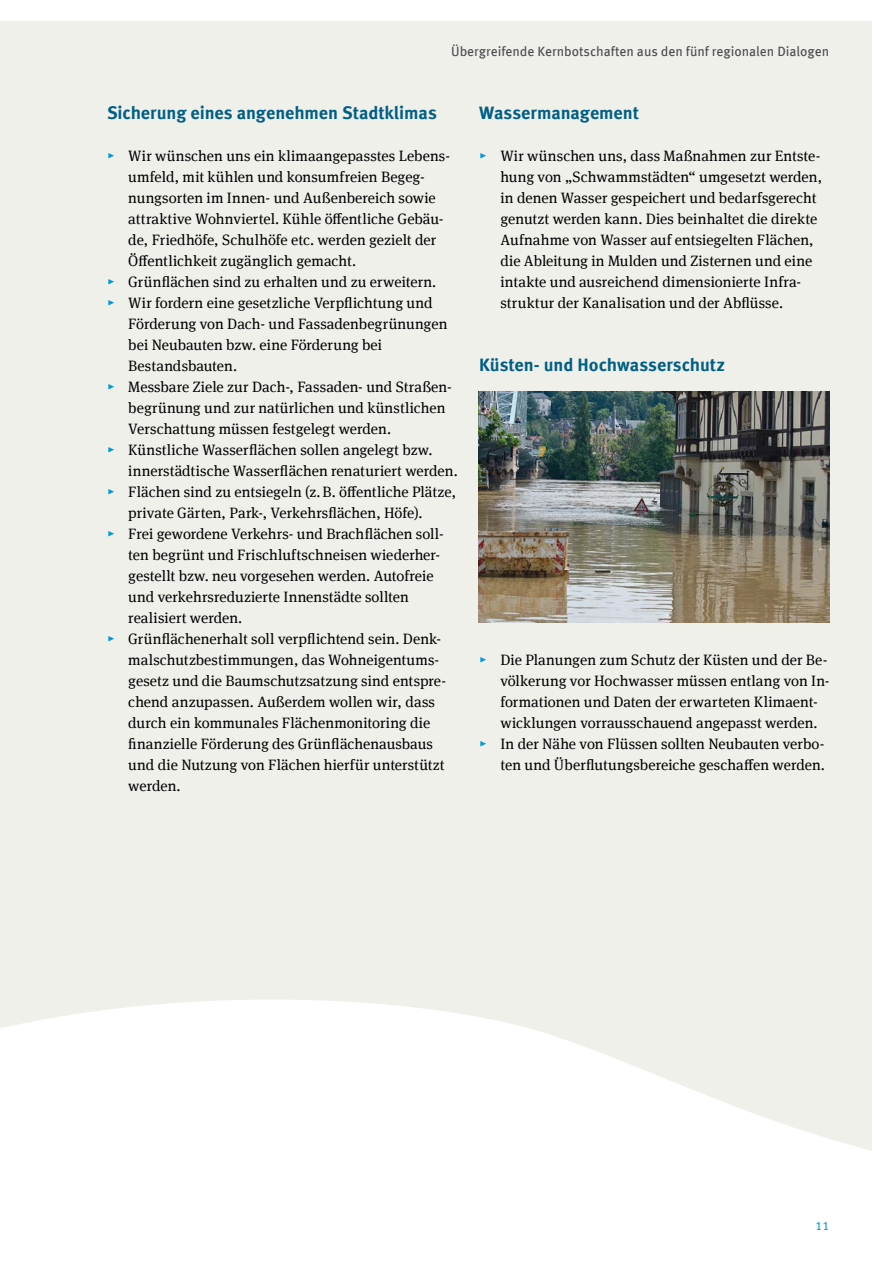
<style>
.page{position:relative;width:893px;height:1263px;background:#fff}
.page>*{position:absolute;margin:0;border:0;box-sizing:border-box;transform-origin:0 0}
.Innenseiten_H3_Headline{font:700 18px "Meta Offc";letter-spacing:-.005em;color:#005f85}
.t1{font:15px/21px "Meta Serif Offc";letter-spacing:.005em;color:#000}
.t2{font:13.5px "Meta Offc";color:#4b4b4d}
.t3{font:12px "Meta Offc";color:#009bd4}
.s1{color:#009bd4}
</style>
<div class="page">
<div style="left:0;top:21px;width:872px;height:1221px;background:#f0f0eb"></div>
<svg style="left:0;top:1000px;width:872px;height:242px;fill:#fff"></svg>
<img style="left:478px;top:392px;width:351px;height:231px">
<p class="t2" style="left:451px;top:44px;width:380px">Übergreifende Kernbotschaften aus den fünf regionalen Dialogen</p>
<h3 class="Innenseiten_H3_Headline" style="left:107px;top:102px;width:331px">Sicherung eines angenehmen Stadtklimas</h3>
<p class="t1" style="left:128px;top:145px;width:323px;text-indent:-21px"><span class="s1">▸</span> Wir wünschen uns ein klimaangepasstes Lebens&shy;umfeld, mit kühlen und konsumfreien Begeg&shy;nungsorten im Innen- und Außenbereich sowie attraktive Wohnviertel. Kühle öffentliche Gebäu&shy;de, Friedhöfe, Schulhöfe etc. werden gezielt der Öffentlichkeit zugänglich gemacht.</p>
<p class="t1" style="left:107px;top:271px;width:331px"><span class="s1">▸</span> Grünflächen sind zu erhalten und zu erweitern.</p>
<p class="t1" style="left:128px;top:292px;width:321px;text-indent:-21px"><span class="s1">▸</span> Wir fordern eine gesetzliche Verpflichtung und Förderung von Dach- und Fassadenbegrünungen bei Neubauten bzw. eine Förderung bei Bestandsbauten.</p>
<p class="t1" style="left:128px;top:376px;width:325px;text-indent:-21px"><span class="s1">▸</span> Messbare Ziele zur Dach-, Fassaden- und Straßen&shy;begrünung und zur natürlichen und künstlichen<br>Verschattung müssen festgelegt werden.</p>
<p class="t1" style="left:128px;top:439px;width:331px;text-indent:-21px"><span class="s1">▸</span> Künstliche Wasserflächen sollen angelegt bzw. innerstädtische Wasserflächen renaturiert werden.</p>
<p class="t1" style="left:128px;top:481px;width:329px;text-indent:-21px"><span class="s1">▸</span> Flächen sind zu entsiegeln (z.B. öffentliche Plätze, private Gärten, Park-, Verkehrsflächen, Höfe).</p>
<p class="t1" style="left:128px;top:523px;width:317px;text-indent:-21px"><span class="s1">▸</span> Frei gewordene Verkehrs- und Brachflächen soll&shy;ten begrünt und Frischluftschneisen wiederher&shy;gestellt bzw. neu vorgesehen werden. Autofreie und verkehrsreduzierte Innenstädte sollten realisiert werden.</p>
<p class="t1" style="left:128px;top:628px;width:319px;text-indent:-21px"><span class="s1">▸</span> Grünflächenerhalt soll verpflichtend sein. Denk&shy;malschutzbestimmungen, das Wohneigentums&shy;gesetz und die Baumschutzsatzung sind entspre&shy;chend anzupassen. Außerdem wollen wir, dass durch ein kommunales Flächenmonitoring die finanzielle Förderung des Grünflächenausbaus und die Nutzung von Flächen hierfür unterstützt werden.</p>
<h3 class="Innenseiten_H3_Headline" style="left:479px;top:102px;width:161px">Wassermanagement</h3>
<p class="t1" style="left:500px;top:145px;width:323px;text-indent:-21px"><span class="s1">▸</span> Wir wünschen uns, dass Maßnahmen zur Entste&shy;hung von „Schwammstädten“ umgesetzt werden, in denen Wasser gespeichert und bedarfsgerecht genutzt werden kann. Dies beinhaltet die direkte Aufnahme von Wasser auf entsiegelten Flächen, die Ableitung in Mulden und Zisternen und eine intakte und ausreichend dimensionierte Infra&shy;struktur der Kanalisation und der Abflüsse.</p>
<h3 class="Innenseiten_H3_Headline" style="left:479px;top:354px;width:247px">Küsten- und Hochwasserschutz</h3>
<p class="t1" style="left:500px;top:649px;width:331px;text-indent:-21px"><span class="s1">▸</span> Die Planungen zum Schutz der Küsten und der Be&shy;völkerung vor Hochwasser müssen entlang von In&shy;formationen und Daten der erwarteten Klimaent&shy;wicklungen vorrausschauend angepasst werden.</p>
<p class="t1" style="left:479px;top:733px;width:347px;text-align:right"><span class="s1">▸</span> In der Nähe von Flüssen sollten Neubauten verbo&shy;ten und Überflutungsbereiche geschaffen werden.</p>
<p class="t3" style="left:815px;top:1218px;width:15px">11</p>
</div>
